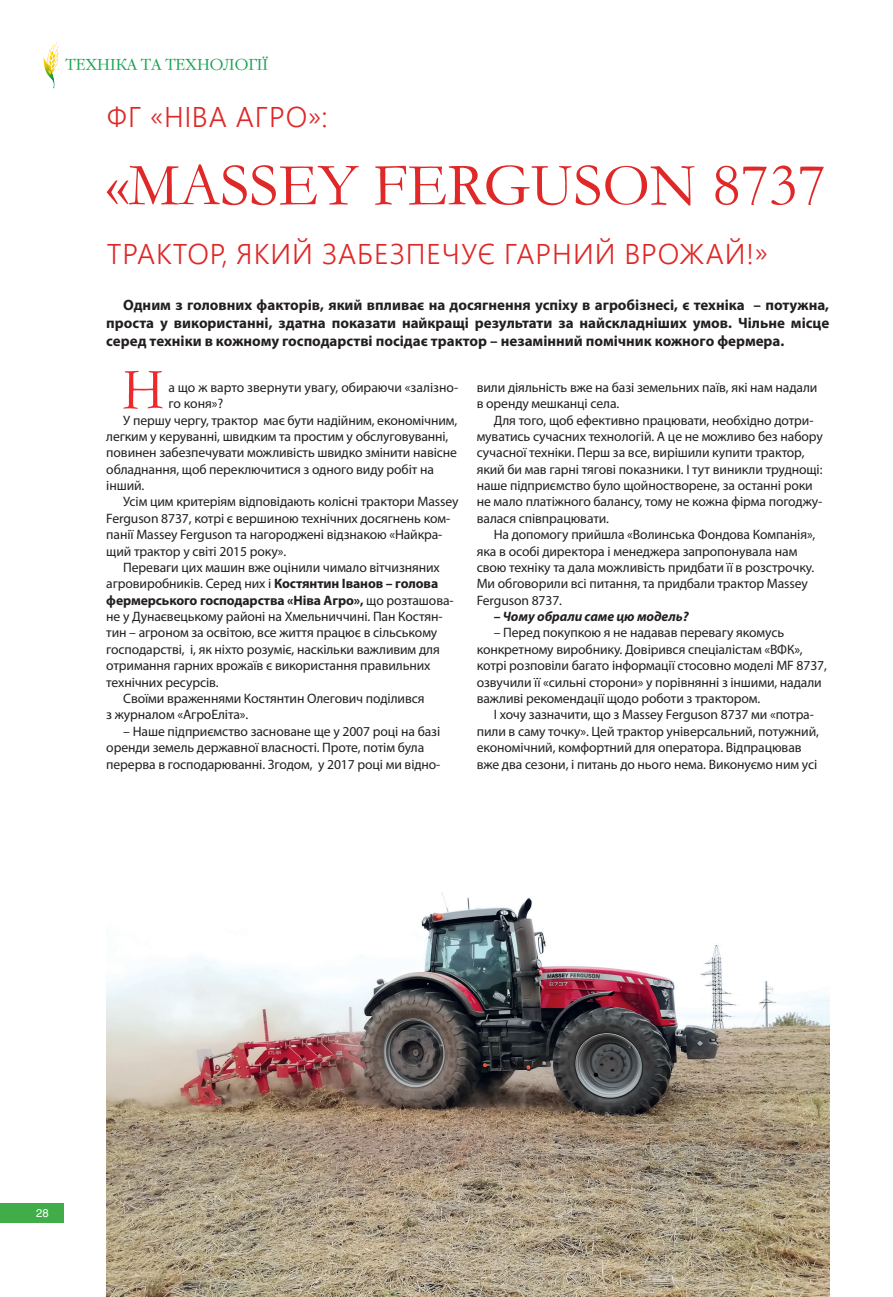
<style>
.page{position:relative;width:893px;height:1297px;background:#fff}
.page>*{position:absolute;margin:0;border:0;box-sizing:border-box;transform-origin:0 0}
.t1{font:60.75px "Garamond";color:#e02828}
.Буквиця{font:59.25px "Garamond";color:#ee292c;scale:.93 1}
.t2{font:300 28.5px "Segoe UI";letter-spacing:.035em;color:#de2827}
.t3{font:15.75px "Garamond CTT";color:#16a250}
.t4{font:700 15px/18px "Myriad Pro";color:#231f20;text-align:justify}
.Основний_текст_8_5{font:13.65px/16.4px "Myriad Pro";letter-spacing:-.01em;color:#231f20}
.Буквиця-2{font:13.65px/16.4px "Myriad Pro";color:#231f20}
.Основний_текст_8_5-2{font:italic 700 13.65px "Myriad Pro";letter-spacing:-.01em;color:#231f20}
.t5{font:11.25px "Helios";color:#fff}
.s1{font-weight:700}
</style>
<div class="page">
<div style="left:0;top:1203px;width:64px;height:19px;background:#40ad49"></div>
<img style="left:43px;top:43px;width:16px;height:46px">
<img style="left:106px;top:893px;width:724px;height:404px">
<p class="t3" style="left:66px;top:56px;width:204px">ТЕХНІКА ТА ТЕХНОЛОГІЇ</p>
<p class="t2" style="left:107px;top:94px;width:223px">ФГ «НІВА АГРО»:</p>
<p class="t1" style="left:106px;top:144px;width:721px">«MASSEY FERGUSON 8737</p>
<p class="t2" style="left:107px;top:231px;width:663px">ТРАКТОР, ЯКИЙ ЗАБЕЗПЕЧУЄ ГАРНИЙ ВРОЖАЙ!»</p>
<p class="t4" style="left:106px;top:295px;width:724px;text-indent:17px">Одним з головних факторів, який впливає на досягнення успіху в агробізнесі, є техніка – потужна, проста у використанні, здатна показати найкращі результати за найскладніших умов. Чільне місце серед техніки в кожному господарстві посідає трактор – незамінний помічник кожного фермера.</p>
<p class="Буквиця" style="left:122px;top:350px;width:46px">Н</p>
<p class="Буквиця-2" style="left:168px;top:379px;width:291px">а що ж варто звернути увагу, обираючи «залізно&shy;го коня»?</p>
<p class="Основний_текст_8_5" style="left:106px;top:411px;width:352px;text-indent:17px">У першу чергу, трактор має бути надійним, економічним, легким у керуванні, швидким та простим у обслуговуванні, повинен забезпечувати можливість швидко змінити навісне обладнання, щоб переключитися з одного виду робіт на інший.</p>
<p class="Основний_текст_8_5" style="left:106px;top:493px;width:354px;text-indent:17px">Усім цим критеріям відповідають колісні трактори Massey Ferguson 8737, котрі є вершиною технічних досягнень ком&shy;панії Massey Ferguson та нагороджені відзнакою «Найкра&shy;щий трактор у світі 2015 року».</p>
<p class="Основний_текст_8_5" style="left:106px;top:559px;width:349px;text-indent:17px">Переваги цих машин вже оцінили чимало вітчизняних агровиробників. Серед них і <span class="s1">Костянтин Іванов – голова фермерського господарства «Ніва Агро»,</span> що розташова&shy;не у Дунаєвецькому районі на Хмельниччині. Пан Костян&shy;тин – агроном за освітою, все життя працює в сільському господарстві, і, як ніхто розуміє, наскільки важливим для отримання гарних врожаїв є використання правильних технічних ресурсів.</p>
<p class="Основний_текст_8_5" style="left:106px;top:690px;width:320px;text-indent:17px">Своїми враженнями Костянтин Олегович поділився з журналом «АгроЕліта».</p>
<p class="Основний_текст_8_5" style="left:106px;top:723px;width:336px;text-indent:17px">– Наше підприємство засноване ще у 2007 році на базі оренди земель державної власності. Проте, потім була перерва в господарюванні. Згодом, у 2017 році ми відно-</p>
<p class="Основний_текст_8_5" style="left:477px;top:379px;width:342px">вили діяльність вже на базі земельних паїв, які нам надали в оренду мешканці села.</p>
<p class="Основний_текст_8_5" style="left:477px;top:411px;width:347px;text-indent:17px">Для того, щоб ефективно працювати, необхідно дотри&shy;муватись сучасних технологій. А це не можливо без набору сучасної техніки. Перш за все, вирішили купити трактор, який би мав гарні тягові показники. І тут виникли труднощі: наше підприємство було щойностворене, за останні роки не мало платіжного балансу, тому не кожна фірма погоджу&shy;валася співпрацювати.</p>
<p class="Основний_текст_8_5" style="left:477px;top:526px;width:340px;text-indent:17px">На допомогу прийшла «Волинська Фондова Компанія», яка в особі директора і менеджера запропонувала нам свою техніку та дала можливість придбати її в розстрочку.<br>Ми обговорили всі питання, та придбали трактор Massey Ferguson 8737.</p>
<p class="Основний_текст_8_5-2" style="left:494px;top:608px;width:196px">– Чому обрали саме цю модель?</p>
<p class="Основний_текст_8_5" style="left:477px;top:624px;width:352px;text-indent:17px">– Перед покупкою я не надавав перевагу якомусь конкретному виробнику. Довірився спеціалістам «ВФК», котрі розповіли багато інформації стосовно моделі MF 8737, озвучили її «сильні сторони» у порівнянні з іншими, надали важливі рекомендації щодо роботи з трактором.</p>
<p class="Основний_текст_8_5" style="left:477px;top:706px;width:344px;text-indent:17px">І хочу зазначити, що з Massey Ferguson 8737 ми «потра&shy;пили в саму точку». Цей трактор універсальний, потужний, економічний, комфортний для оператора. Відпрацював вже два сезони, і питань до нього нема. Виконуємо ним усі</p>
<p class="t5" style="left:36px;top:1206px;width:14px">28</p>
</div>
